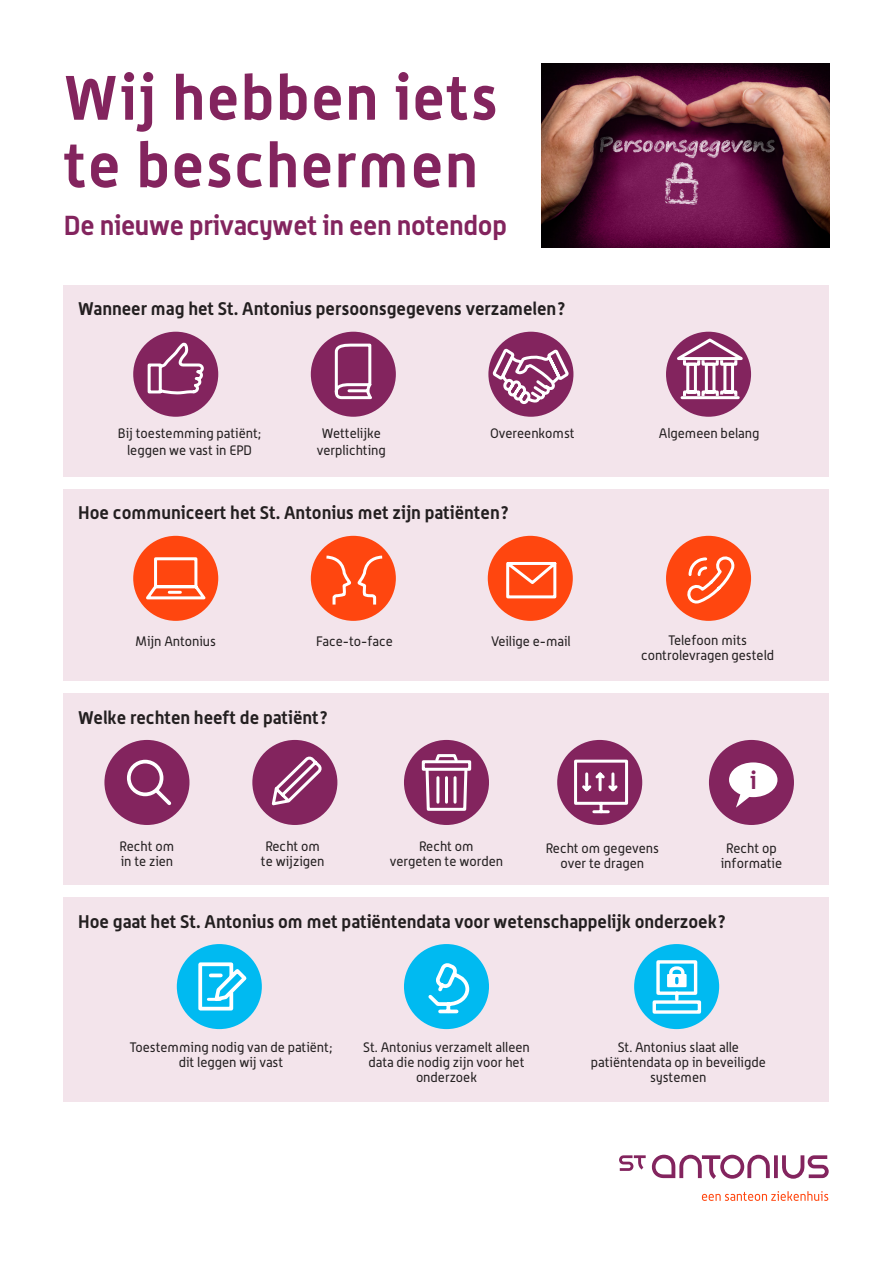
<style>
.page{position:relative;width:893px;height:1263px;background:#fff}
.page>*{position:absolute;margin:0;border:0;box-sizing:border-box;transform-origin:0 0}
.t1{font:700 61.5px "Alwyn";letter-spacing:.025em;color:#83245e}
.t2{font:700 27px "Alwyn";letter-spacing:-.01em;color:#83245e}
.t3{font:700 24px "Alwyn";color:#83245e}
.t4{font:700 18px "Alwyn";color:#231f20}
.t5{font:13.5px/15px "Alwyn";color:#231f20;text-align:center}
</style>
<div class="page">
<svg style="left:774px;top:1155px;width:4px;height:23px"></svg>
<svg style="left:782px;top:1155px;width:47px;height:24px"></svg>
<svg style="left:652px;top:1155px;width:118px;height:24px"></svg>
<svg style="left:619px;top:1155px;width:27px;height:16px"></svg>
<svg style="left:702px;top:1191px;width:126px;height:10px"></svg>
<div style="left:64px;top:285px;width:765px;height:191px;background:#f3e4eb"></div>
<div style="left:64px;top:489px;width:765px;height:191px;background:#f3e4eb"></div>
<div style="left:64px;top:693px;width:765px;height:191px;background:#f3e4eb"></div>
<img style="left:541px;top:64px;width:288px;height:183px">
<div style="left:133px;top:332px;width:85px;height:85px;background:#83245e;border-radius:50%"></div>
<svg style="left:146px;top:340px;width:59px;height:55px"></svg>
<div style="left:104px;top:740px;width:85px;height:85px;background:#83245e;border-radius:50%"></div>
<div style="left:127px;top:760px;width:36px;height:36px;border:4px solid #fff;border-radius:50%"></div>
<svg style="left:152px;top:786px;width:20px;height:20px"></svg>
<div style="left:311px;top:332px;width:85px;height:85px;background:#83245e;border-radius:50%"></div>
<svg style="left:334px;top:343px;width:38px;height:57px"></svg>
<div style="left:488px;top:332px;width:85px;height:85px;background:#83245e;border-radius:50%"></div>
<svg style="left:490px;top:346px;width:81px;height:59px"></svg>
<div style="left:666px;top:332px;width:85px;height:85px;background:#83245e;border-radius:50%"></div>
<svg style="left:667px;top:336px;width:85px;height:63px"></svg>
<hr style="left:682px;top:396px;width:56px;height:3px;background:#fff">
<div style="left:252px;top:740px;width:85px;height:85px;background:#83245e;border-radius:50%"></div>
<svg style="left:271px;top:756px;width:51px;height:50px"></svg>
<div style="left:133px;top:536px;width:85px;height:85px;background:#ff460f;border-radius:50%"></div>
<svg style="left:146px;top:557px;width:60px;height:43px"></svg>
<div style="left:311px;top:536px;width:85px;height:85px;background:#ff460f;border-radius:50%"></div>
<svg style="left:326px;top:555px;width:57px;height:50px"></svg>
<div style="left:488px;top:536px;width:85px;height:85px;background:#ff460f;border-radius:50%"></div>
<svg style="left:506px;top:562px;width:51px;height:37px"></svg>
<div style="left:666px;top:536px;width:85px;height:85px;background:#ff460f;border-radius:50%"></div>
<svg style="left:687px;top:556px;width:48px;height:48px"></svg>
<div style="left:404px;top:740px;width:85px;height:85px;background:#83245e;border-radius:50%"></div>
<div style="left:422px;top:760px;width:49px;height:11px;border:3px solid #fff"></div>
<svg style="left:424px;top:754px;width:45px;height:57px"></svg>
<div style="left:557px;top:740px;width:85px;height:85px;background:#83245e;border-radius:50%"></div>
<svg style="left:574px;top:759px;width:56px;height:56px"></svg>
<div style="left:709px;top:740px;width:85px;height:85px;background:#83245e;border-radius:50%"></div>
<div style="left:729px;top:762px;width:48px;height:35px;background:#fff;border-radius:50%"></div>
<svg style="left:736px;top:792px;width:17px;height:16px"></svg>
<div style="left:64px;top:897px;width:765px;height:204px;background:#f3e4eb"></div>
<div style="left:177px;top:944px;width:85px;height:85px;background:#00baf1;border-radius:50%"></div>
<div style="left:404px;top:944px;width:85px;height:85px;background:#00baf1;border-radius:50%"></div>
<div style="left:634px;top:944px;width:85px;height:85px;background:#00baf1;border-radius:50%"></div>
<svg style="left:428px;top:963px;width:42px;height:51px"></svg>
<svg style="left:198px;top:962px;width:49px;height:49px"></svg>
<div style="left:653px;top:1000px;width:48px;height:14px;border:3px solid #fff"></div>
<svg style="left:655px;top:960px;width:44px;height:43px"></svg>
<p class="t1" style="left:64px;top:60px;width:435px">Wij hebben iets</p>
<p class="t1" style="left:64px;top:127px;width:416px">te beschermen</p>
<p class="t2" style="left:64px;top:208px;width:445px">De nieuwe privacywet in een notendop</p>
<p class="t4" style="left:78px;top:298px;width:489px">Wanneer mag het St. Antonius persoonsgegevens verzamelen?</p>
<p class="t5" style="left:118px;top:425px;width:145px">Bij toestemming patiënt;</p>
<p class="t5" style="left:127px;top:442px;width:126px">leggen we vast in EPD</p>
<p class="t5" style="left:322px;top:425px;width:61px">Wettelijke</p>
<p class="t5" style="left:317px;top:442px;width:71px">verplichting</p>
<p class="t5" style="left:490px;top:425px;width:86px">Overeenkomst</p>
<p class="t5" style="left:659px;top:425px;width:102px">Algemeen belang</p>
<p class="t4" style="left:78px;top:502px;width:433px">Hoe communiceert het St. Antonius met zijn patiënten?</p>
<p class="t5" style="left:136px;top:633px;width:82px">Mijn Antonius</p>
<p class="t5" style="left:316px;top:633px;width:78px">Face-to-face</p>
<p class="t5" style="left:491px;top:633px;width:81px">Veilige e-mail</p>
<p class="t5" style="left:641px;top:632px;width:135px">Telefoon mits controlevragen gesteld</p>
<p class="t4" style="left:78px;top:706px;width:252px">Welke rechten heeft de patiënt?</p>
<p class="t5" style="left:120px;top:838px;width:56px">Recht om</p>
<p class="t5" style="left:121px;top:853px;width:54px">in te zien</p>
<p class="t5" style="left:265px;top:838px;width:56px">Recht om</p>
<p class="t5" style="left:261px;top:853px;width:65px">te wijzigen</p>
<p class="t5" style="left:419px;top:838px;width:56px">Recht om</p>
<p class="t5" style="left:390px;top:853px;width:115px">vergeten te worden</p>
<p class="t5" style="left:546px;top:841px;width:115px">Recht om gegevens</p>
<p class="t5" style="left:561px;top:856px;width:85px">over te dragen</p>
<p class="t3" style="left:750px;top:765px;width:8px">i</p>
<p class="t5" style="left:726px;top:841px;width:52px">Recht op</p>
<p class="t5" style="left:721px;top:856px;width:63px">informatie</p>
<p class="t4" style="left:78px;top:910px;width:650px">Hoe gaat het St. Antonius om met patiëntendata voor wetenschappelijk onderzoek?</p>
<p class="t5" style="left:130px;top:1039px;width:204px">Toestemming nodig van de patiënt;</p>
<p class="t5" style="left:179px;top:1054px;width:106px">dit leggen wij vast</p>
<p class="t5" style="left:363px;top:1039px;width:168px">St. Antonius verzamelt alleen data die nodig zijn voor het onderzoek</p>
<p class="t5" style="left:591px;top:1039px;width:176px">St. Antonius slaat alle patiëntendata op in beveiligde systemen</p>
</div>
